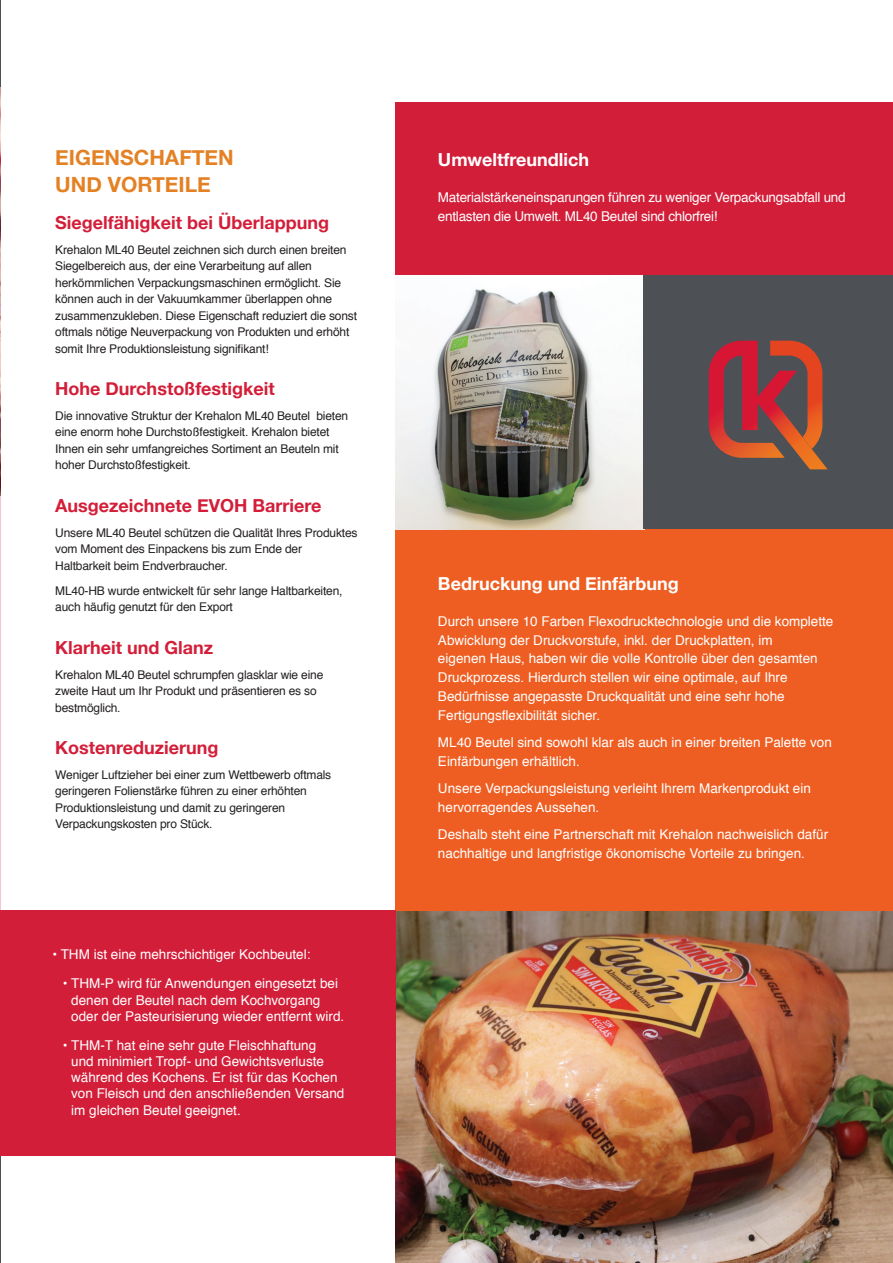
<style>
.page{position:relative;width:893px;height:1263px;background:#fff}
.page>*{position:absolute;margin:0;border:0;box-sizing:border-box;transform-origin:0 0}
.t1{font:700 21px/27px "Helvetica Neue";color:#e48124}
.t2{font:700 18px "Helvetica Neue";color:#d31e39}
.t3{font:700 18px "Helvetica Neue";color:#fff}
.t4{font:13.5px/18.8px "Helvetica";color:#fff}
.t5{font:13.5px/18.8px "Helvetica";letter-spacing:-.02em;color:#fff}
.t6{font:12px/16.5px "Helvetica";letter-spacing:-.015em;color:#231f20}
</style>
<div class="page">
<img style="left:395px;top:910px;width:498px;height:353px">
<div style="left:395px;top:102px;width:498px;height:180px;background:#d31e39"></div>
<div style="left:395px;top:529px;width:498px;height:381px;background:#ee5e22"></div>
<img style="left:0;top:87px;width:1px;height:408px">
<img style="left:395px;top:275px;width:249px;height:254px">
<div style="left:644px;top:275px;width:249px;height:254px;background:#4d5156"></div>
<div style="left:0;top:910px;width:395px;height:246px;background:#d31e39"></div>
<svg style="left:709px;top:341px;width:118px;height:128px"></svg>
<h1 class="t1" style="left:55px;top:145px;width:180px">EIGENSCHAFTEN<br>UND VORTEILE</h1>
<h2 class="t2" style="left:55px;top:208px;width:275px">Siegelfähigkeit bei Überlappung</h2>
<p class="t6" style="left:55px;top:242px;width:303px">Krehalon ML40 Beutel zeichnen sich durch einen breiten Siegelbereich aus, der eine Verarbeitung auf allen herkömmlichen Verpackungsmaschinen ermöglicht. Sie können auch in der Vakuumkammer überlappen ohne zusammenzukleben. Diese Eigenschaft reduziert die sonst oftmals nötige Neuverpackung von Produkten und erhöht somit Ihre Produktionsleistung signifikant!</p>
<h2 class="t2" style="left:55px;top:374px;width:221px">Hohe Durchstoßfestigkeit</h2>
<p class="t6" style="left:55px;top:408px;width:294px">Die innovative Struktur der Krehalon ML40 Beutel bieten eine enorm hohe Durchstoßfestigkeit. Krehalon bietet Ihnen ein sehr umfangreiches Sortiment an Beuteln mit hoher Durchstoßfestigkeit.</p>
<h2 class="t2" style="left:55px;top:491px;width:268px">Ausgezeichnete EVOH Barriere</h2>
<p class="t6" style="left:55px;top:525px;width:304px">Unsere ML40 Beutel schützen die Qualität Ihres Produktes vom Moment des Einpackens bis zum Ende der<br>Haltbarkeit beim Endverbraucher.</p>
<p class="t6" style="left:55px;top:583px;width:289px">ML40-HB wurde entwickelt für sehr lange Haltbarkeiten, auch häufig genutzt für den Export</p>
<h2 class="t2" style="left:55px;top:633px;width:159px">Klarheit und Glanz</h2>
<p class="t6" style="left:55px;top:666px;width:270px">Krehalon ML40 Beutel schrumpfen glasklar wie eine zweite Haut um Ihr Produkt und präsentieren es so bestmöglich.</p>
<h2 class="t2" style="left:55px;top:733px;width:165px">Kostenreduzierung</h2>
<p class="t6" style="left:55px;top:767px;width:278px">Weniger Luftzieher bei einer zum Wettbewerb oftmals geringeren Folienstärke führen zu einer erhöhten Produktionsleistung und damit zu geringeren Verpackungskosten pro Stück.</p>
<p class="t4" style="left:52px;top:946px;width:260px">• THM ist eine mehrschichtiger Kochbeutel:</p>
<p class="t4" style="left:71px;top:976px;width:275px;line-height:16.2px;text-indent:-8px">• THM-P wird für Anwendungen eingesetzt bei denen der Beutel nach dem Kochvorgang oder der Pasteurisierung wieder entfernt wird.</p>
<p class="t4" style="left:71px;top:1037px;width:275px;line-height:16.2px;text-indent:-8px">• THM-T hat eine sehr gute Fleischhaftung<br>und minimiert Tropf- und Gewichtsverluste während des Kochens. Er ist für das Kochen von Fleisch und den anschließenden Versand im gleichen Beutel geeignet.</p>
<h2 class="t3" style="left:438px;top:146px;width:153px">Umweltfreundlich</h2>
<p class="t5" style="left:438px;top:188px;width:409px">Materialstärkeneinsparungen führen zu weniger Verpackungsabfall und entlasten die Umwelt. ML40 Beutel sind chlorfrei!</p>
<h2 class="t3" style="left:438px;top:570px;width:242px">Bedruckung und Einfärbung</h2>
<p class="t4" style="left:438px;top:612px;width:397px">Durch unsere 10 Farben Flexodrucktechnologie und die komplette Abwicklung der Druckvorstufe, inkl. der Druckplatten, im<br>eigenen Haus, haben wir die volle Kontrolle über den gesamten Druckprozess. Hierdurch stellen wir eine optimale, auf Ihre Bedürfnisse angepasste Druckqualität und eine sehr hohe Fertigungsflexibilität sicher.</p>
<p class="t4" style="left:438px;top:733px;width:395px">ML40 Beutel sind sowohl klar als auch in einer breiten Palette von<br>Einfärbungen erhältlich.</p>
<p class="t4" style="left:438px;top:779px;width:374px">Unsere Verpackungsleistung verleiht Ihrem Markenprodukt ein hervorragendes Aussehen.</p>
<p class="t4" style="left:438px;top:825px;width:392px">Deshalb steht eine Partnerschaft mit Krehalon nachweislich dafür nachhaltige und langfristige ökonomische Vorteile zu bringen.</p>
</div>
